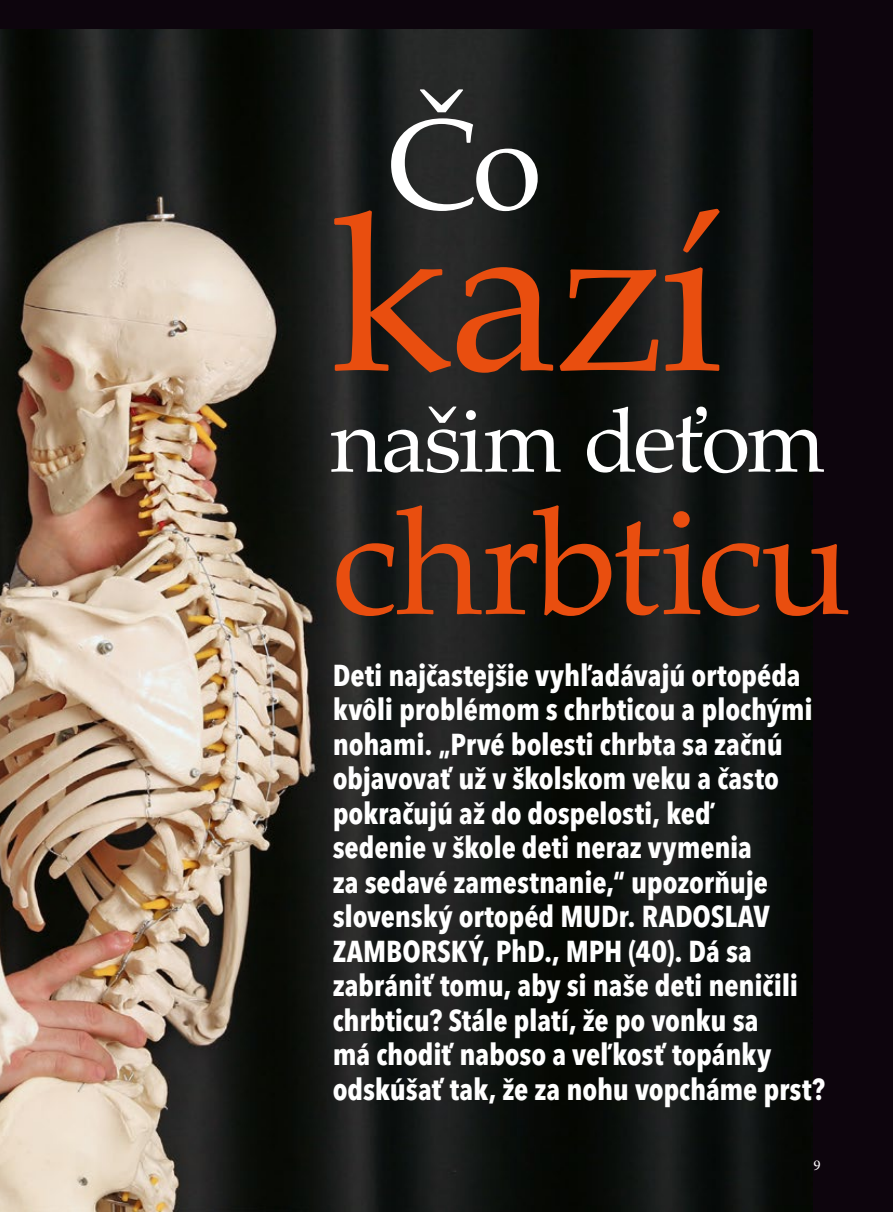
<style>
.page{position:relative;width:893px;height:1212px;background:#0d050d}
.page>*{position:absolute;margin:0;border:0;box-sizing:border-box;transform-origin:0 0}
.t1{font:220.8px "Palatino Linotype";color:#e94e0f}
.t2{font:150px "Palatino Linotype";letter-spacing:-.01em;color:#e94e0f}
.t3{font:128.1px "Palatino Linotype";color:#fff}
.t4{font:89.7px "Palatino Linotype";letter-spacing:-.035em;color:#fff}
.t5{font:700 condensed 30px/34.5px "Avenir Next LT Pro";letter-spacing:-.005em;color:#fff}
.t6{font:15px "Minion Pro";color:#fff}
</style>
<div class="page">
<img style="left:0;top:30px;width:812px;height:1182px">
<h3 class="t3" style="left:387px;top:74px;width:157px">Čo</h3>
<h1 class="t1" style="left:331px;top:138px;width:396px">kazí</h1>
<h3 class="t4" style="left:331px;top:377px;width:497px">našim deťom</h3>
<h2 class="t2" style="left:331px;top:456px;width:523px">chrbticu</h2>
<p class="t5" style="left:333px;top:657px;width:494px">Deti najčastejšie vyhľadávajú ortopéda kvôli problémom s chrbticou a plochými nohami. „Prvé bolesti chrbta sa začnú objavovať už v školskom veku a často pokračujú až do dospelosti, keď<br>sedenie v škole deti neraz vymenia<br>za sedavé zamestnanie,“ upozorňuje slovenský ortopéd MUDr. RADOSLAV ZAMBORSKÝ, PhD., MPH (40). Dá sa zabrániť tomu, aby si naše deti neničili chrbticu? Stále platí, že po vonku sa<br>má chodiť naboso a veľkosť topánky odskúšať tak, že za nohu vopcháme prst?</p>
<p class="t6" style="left:813px;top:1155px;width:9px">9</p>
</div>
